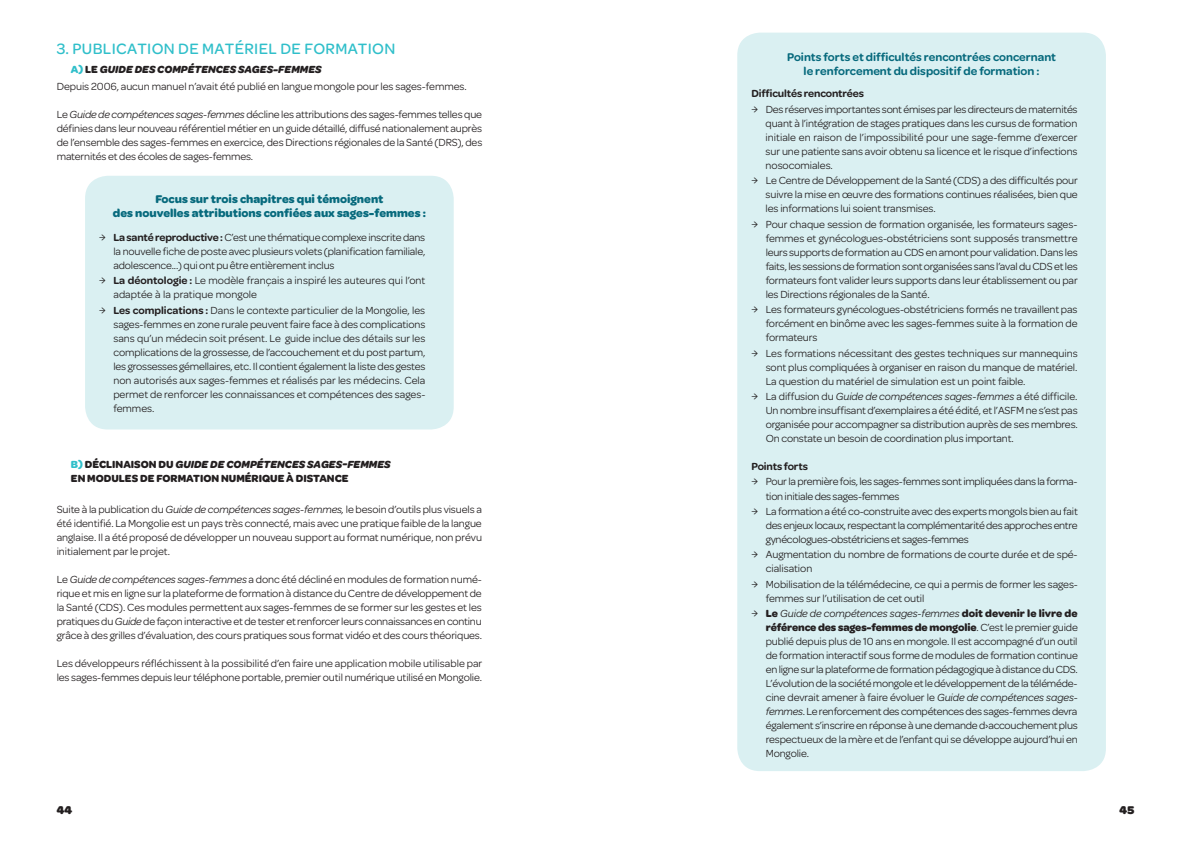
<style>
.page{position:relative;width:1191px;height:842px;background:#fff}
.page>*{position:absolute;margin:0;border:0;box-sizing:border-box;transform-origin:0 0}
.t1{font:500 16px "Omnes";letter-spacing:.02em;color:#30bfca}
.t2{font:700 12px/14.4px "Omnes";color:#076a7d;text-align:center}
.t3{font:600 12px/14.4px "Omnes";color:#076a7d;text-align:center}
.t4{font:900 12px "Omnes";color:#231f20}
.t5{font:11px/14px "Omnes";letter-spacing:-.01em;color:#231f20;text-align:justify}
.t6{font:700 11px/14px "Omnes";color:#231f20}
.t7{font:600 11px "Omnes";letter-spacing:-.015em;color:#231f20}
.s1{font-weight:700;color:#30bfca}
.s2{font-weight:700}
.s3{font-weight:700;font-style:italic}
.s4{font-style:italic}
.s5{font-weight:600}
.s6{color:#30bfca}
</style>
<div class="page">
<div style="left:85px;top:176px;width:369px;height:253px;background:#daf0f2;border-radius:23px"></div>
<div style="left:737px;top:33px;width:369px;height:738px;background:#daf0f2;border-radius:23px"></div>
<h1 class="t1" style="left:57px;top:37px;width:340px">3. PUBLICATION DE MATÉRIEL DE FORMATION</h1>
<p class="t5" style="left:57px;top:61px;width:411px;line-height:16.8px;text-indent:14px"><span class="s1">A)</span> <span class="s2">LE</span> <span class="s3">GUIDE DES COMPÉTENCES SAGES-FEMMES<br></span>Depuis 2006, aucun manuel n’avait été publié en langue mongole pour les sages-femmes.</p>
<p class="t5" style="left:57px;top:107px;width:427px">Le <span class="s4">Guide de compétences sages-femmes</span> décline les attributions des sages-femmes telles que définies dans leur nouveau référentiel métier en un guide détaillé, diffusé nationalement auprès de l’ensemble des sages-femmes en exercice, des Directions régionales de la Santé (DRS), des maternités et des écoles de sages-femmes.</p>
<p class="t2" style="left:113px;top:191px;width:314px">Focus sur trois chapitres qui témoignent<br>des nouvelles attributions confiées aux sages-femmes :</p>
<p class="t5" style="left:113px;top:230px;width:313px;text-indent:-14px">Ѕ <span class="s5">La santé reproductive :</span> C’est une thématique complexe inscrite dans la nouvelle fiche de poste avec plusieurs volets (planification familiale, adolescence...) qui ont pu être entièrement inclus</p>
<p class="t5" style="left:113px;top:273px;width:313px;text-indent:-14px">Ѕ <span class="s5">La déontologie :</span> Le modèle français a inspiré les auteures qui l’ont adaptée à la pratique mongole</p>
<p class="t5" style="left:113px;top:303px;width:314px;text-indent:-14px">Ѕ <span class="s5">Les complications :</span> Dans le contexte particulier de la Mongolie, les sages-femmes en zone rurale peuvent faire face à des complications sans qu’un médecin soit présent. Le guide inclue des détails sur les complications de la grossesse, de l’accouchement et du post partum, les grossesses gémellaires, etc. Il contient également la liste des gestes non autorisés aux sages-femmes et réalisés par les médecins. Cela permet de renforcer les connaissances et compétences des sages&shy;femmes.</p>
<p class="t6" style="left:71px;top:457px;width:321px"><span class="s6">B)</span> DÉCLINAISON DU <span class="s4">GUIDE DE COMPÉTENCES SAGES-FEMMES<br></span>EN MODULES DE FORMATION NUMÉRIQUE À DISTANCE</p>
<p class="t5" style="left:57px;top:502px;width:427px">Suite à la publication du <span class="s4">Guide de compétences sages-femmes,</span> le besoin d’outils plus visuels a été identifié. La Mongolie est un pays très connecté, mais avec une pratique faible de la langue anglaise. Il a été proposé de développer un nouveau support au format numérique, non prévu initialement par le projet.</p>
<p class="t5" style="left:57px;top:572px;width:427px">Le <span class="s4">Guide de compétences sages-femmes</span> a donc été décliné en modules de formation numé&shy;rique et mis en ligne sur la plateforme de formation à distance du Centre de développement de la Santé (CDS). Ces modules permettent aux sages-femmes de se former sur les gestes et les pratiques du <span class="s4">Guide</span> de façon interactive et de tester et renforcer leurs connaissances en continu grâce à des grilles d’évaluation, des cours pratiques sous format vidéo et des cours théoriques.</p>
<p class="t5" style="left:57px;top:656px;width:427px">Les développeurs réfléchissent à la possibilité d’en faire une application mobile utilisable par les sages-femmes depuis leur téléphone portable, premier outil numérique utilisé en Mongolie.</p>
<p class="t3" style="left:787px;top:49px;width:270px">Points forts et difficultés rencontrées concernant le renforcement du dispositif de formation :</p>
<p class="t7" style="left:751px;top:86px;width:114px">Difficultés rencontrées</p>
<p class="t5" style="left:765px;top:102px;width:313px;text-indent:-14px">Ѕ Des réserves importantes sont émises par les directeurs de maternités quant à l’intégration de stages pratiques dans les cursus de formation initiale en raison de l’impossibilité pour une sage-femme d’exercer sur une patiente sans avoir obtenu sa licence et le risque d’infections nosocomiales.</p>
<p class="t5" style="left:765px;top:173px;width:314px;text-indent:-14px">Ѕ Le Centre de Développement de la Santé (CDS) a des difficultés pour suivre la mise en œuvre des formations continues réalisées, bien que les informations lui soient transmises.</p>
<p class="t5" style="left:765px;top:216px;width:313px;text-indent:-14px">Ѕ Pour chaque session de formation organisée, les formateurs sages&shy;femmes et gynécologues-obstétriciens sont supposés transmettre leurs supports de formation au CDS en amont pour validation. Dans les faits, les sessions de formation sont organisées sans l’aval du CDS et les formateurs font valider leurs supports dans leur établissement ou par les Directions régionales de la Santé.</p>
<p class="t5" style="left:765px;top:302px;width:313px;text-indent:-14px">Ѕ Les formateurs gynécologues-obstétriciens formés ne travaillent pas forcément en binôme avec les sages-femmes suite à la formation de formateurs</p>
<p class="t5" style="left:765px;top:345px;width:313px;text-indent:-14px">Ѕ Les formations nécessitant des gestes techniques sur mannequins sont plus compliquées à organiser en raison du manque de matériel.<br>La question du matériel de simulation est un point faible.</p>
<p class="t5" style="left:765px;top:389px;width:314px;text-indent:-14px">Ѕ La diffusion du <span class="s4">Guide de compétences sages-femmes</span> a été difficile.<br>Un nombre insuffisant d’exemplaires a été édité, et l’ASFM ne s’est pas organisée pour accompagner sa distribution auprès de ses membres.<br>On constate un besoin de coordination plus important.</p>
<p class="t7" style="left:751px;top:458px;width:58px">Points forts</p>
<p class="t5" style="left:765px;top:474px;width:313px;text-indent:-14px">Ѕ Pour la première fois, les sages-femmes sont impliquées dans la forma&shy;tion initiale des sages-femmes</p>
<p class="t5" style="left:765px;top:504px;width:313px;text-indent:-14px">Ѕ La formation a été co-construite avec des experts mongols bien au fait des enjeux locaux, respectant la complémentarité des approches entre gynécologues-obstétriciens et sages-femmes</p>
<p class="t5" style="left:765px;top:547px;width:313px;text-indent:-14px">Ѕ Augmentation du nombre de formations de courte durée et de spé&shy;cialisation</p>
<p class="t5" style="left:765px;top:576px;width:314px;text-indent:-14px">Ѕ Mobilisation de la télémédecine, ce qui a permis de former les sages&shy;femmes sur l’utilisation de cet outil</p>
<p class="t5" style="left:765px;top:606px;width:314px;text-indent:-14px">Ѕ <span class="s2">Le</span> <span class="s4">Guide de compétences sages-femmes</span> <span class="s2">doit devenir le livre de référence des sages-femmes de mongolie</span>. C’est le premier guide publié depuis plus de 10 ans en mongole. Il est accompagné d’un outil de formation interactif sous forme de modules de formation continue en ligne sur la plateforme de formation pédagogique à distance du CDS.<br>L’évolution de la société mongole et le développement de la téléméde&shy;cine devrait amener à faire évoluer le <span class="s4">Guide de compétences sages&shy;femmes</span>. Le renforcement des compétences des sages-femmes devra également s’inscrire en réponse à une demande d›accouchement plus respectueux de la mère et de l’enfant qui se développe aujourd’hui en Mongolie.</p>
<p class="t4" style="left:57px;top:800px;width:17px">44</p>
<p class="t4" style="left:1119px;top:800px;width:16px">45</p>
</div>
